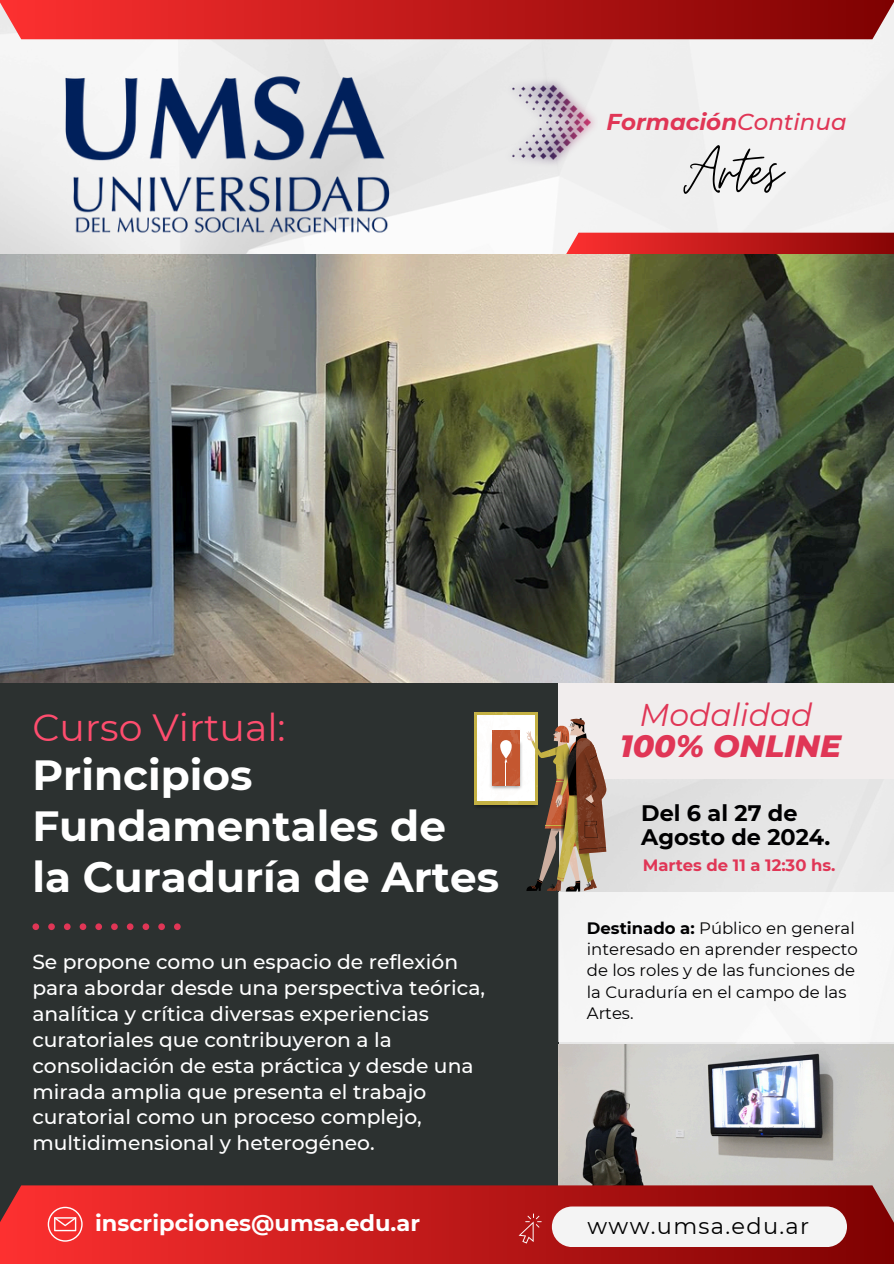
<style>
.page{position:relative;width:894px;height:1264px;background:#fff}
.page>*{position:absolute;margin:0;border:0;box-sizing:border-box;transform-origin:0 0}
.t1{font:70.05px "Moon Time";color:#000}
.t2{font:700 42.15px/50.7px "Montserrat";color:#fff}
.t3{font:37.8px "Montserrat";color:#ff4d6e}
.t4{font:italic 800 31.35px/31.5px "Montserrat";color:#e03656;text-align:center}
.t5{font:italic 700 22.95px "Montserrat";color:#e03656}
.t6{font:700 22.5px "Montserrat";color:#fff}
.t7{font:22.5px "Montserrat";letter-spacing:.06em;color:#000}
.t8{font:700 22.35px/23.9px "Montserrat";color:#000001}
.t9{font:500 20.25px/26px "Montserrat";color:#fff}
.t10{font:16.5px/21.3px "Montserrat";color:#000001}
.t11{font:700 16.35px "Montserrat";color:#e03656}
.s1{font-weight:500}
.s2{font-weight:400}
.s3{font-weight:700}
</style>
<div class="page">
<img style="left:0;top:39px;width:893px;height:1005px">
<svg style="left:558px;top:233px;width:335px;height:21px;background:#c32323"></svg>
<img style="left:0;top:254px;width:893px;height:429px">
<div style="left:0;top:683px;width:558px;height:540px;background:#2c3130"></div>
<div style="left:558px;top:683px;width:335px;height:96px;background:#f1eded"></div>
<img style="left:558px;top:1044px;width:335px;height:141px">
<div style="left:558px;top:892px;width:335px;height:149px;background:#f7f7f7"></div>
<div style="left:0;top:1185px;width:893px;height:78px;background:linear-gradient(to right,#f92f2f,#810505)"></div>
<div style="left:0;top:0;width:893px;height:39px;background:linear-gradient(to right,#fb3333,#820606)"></div>
<img style="left:51px;top:63px;width:352px;height:181px">
<div style="left:551px;top:1206px;width:295px;height:40px;background:#f4f4f4;border-radius:20px"></div>
<svg style="left:518px;top:1213px;width:23px;height:30px"></svg>
<div style="left:174px;top:923px;width:7px;height:7px;background:#e03656;border-radius:50%"></div>
<div style="left:158px;top:923px;width:7px;height:7px;background:#e03656;border-radius:50%"></div>
<div style="left:142px;top:923px;width:7px;height:7px;background:#e03656;border-radius:50%"></div>
<div style="left:127px;top:923px;width:6px;height:7px;background:#e03656;border-radius:50%"></div>
<div style="left:111px;top:923px;width:7px;height:7px;background:#e03656;border-radius:50%"></div>
<div style="left:95px;top:923px;width:7px;height:7px;background:#e03656;border-radius:50%"></div>
<div style="left:80px;top:923px;width:6px;height:7px;background:#e03656;border-radius:50%"></div>
<div style="left:64px;top:923px;width:7px;height:7px;background:#e03656;border-radius:50%"></div>
<div style="left:48px;top:923px;width:7px;height:7px;background:#e03656;border-radius:50%"></div>
<div style="left:32px;top:923px;width:7px;height:7px;background:#e03656;border-radius:50%"></div>
<img style="left:504px;top:78px;width:93px;height:90px">
<svg style="left:48px;top:1206px;width:35px;height:35px"></svg>
<svg style="left:474px;top:712px;width:132px;height:179px"></svg>
<p class="t5" style="left:606px;top:108px;width:242px">Formación<span class="s1">Continua</span></p>
<p class="t1" style="left:683px;top:128px;width:100px">Artes</p>
<h3 class="t3" style="left:32px;top:704px;width:255px">Curso Virtual:</h3>
<h3 class="t2" style="left:32px;top:749px;width:468px">Principios<br>Fundamentales de<br>la Curaduría de Artes</h3>
<h2 class="t9" style="left:32px;top:948px;width:454px">Se propone como un espacio de reflexión para abordar desde una perspectiva teórica, analítica y crítica diversas experiencias curatoriales que contribuyeron a la consolidación de esta práctica y desde una mirada amplia que presenta el trabajo curatorial como un proceso complejo, multidimensional y heterogéneo.</h2>
<p class="t6" style="left:95px;top:1209px;width:326px">inscripciones@umsa.edu.ar</p>
<h1 class="t4" style="left:619px;top:698px;width:223px"><span class="s2">Modalidad<br></span>100% ONLINE</h1>
<p class="t8" style="left:641px;top:801px;width:190px">Del 6 al 27 de<br>Agosto de 2024.</p>
<p class="t11" style="left:642px;top:855px;width:194px">Martes de 11 a 12:30 hs.</p>
<h4 class="t10" style="left:586px;top:917px;width:272px"><span class="s3">Destinado a:</span> Público en general interesado en aprender respecto de los roles y de las funciones de la Curaduría en el campo de las<br>Artes.</h4>
<h6 class="t7" style="left:587px;top:1211px;width:223px">www.umsa.edu.ar</h6>
</div>
